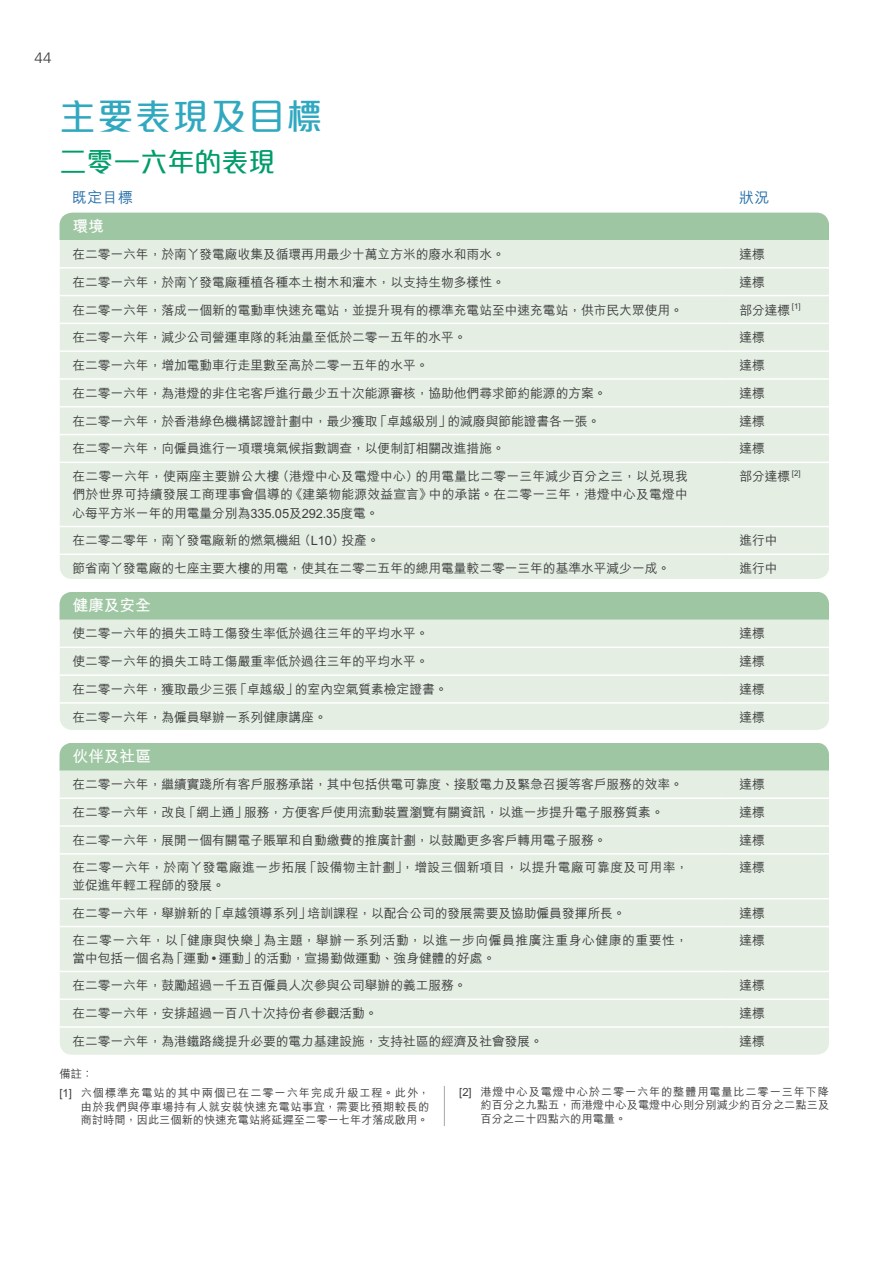
<style>
.page{position:relative;width:893px;height:1263px;background:#fff}
.page>*{position:absolute;margin:0;border:0;box-sizing:border-box;transform-origin:0 0}
.t1{font:500 36px "M Elle HK";letter-spacing:.05em;color:#30a8c0}
.Chi_Main_Head{font:500 27px "M Elle HK";color:#009d6a}
.Chi_Key_Performance{font:700 15.9px "M Hei HK";letter-spacing:-.01em;color:#fff}
.t2{font:500 15px "M Hei HK";letter-spacing:.02em;color:#266faa}
.t3{font:300 15px "Frutiger LT Std";color:#3e3e3f}
.Chi_Key_Performance-2{font:500 12.75px/18.1px "M Hei HK";letter-spacing:-.01em;color:#3e3e3f;text-align:justify}
.Chi_Key_Performance-3{font:500 12.75px/18.1px "M Hei HK";letter-spacing:.04em;color:#3e3e3f}
.Chi_Key_Performance-4{font:500 12.75px/18.1px "M Hei HK";letter-spacing:.02em;color:#3e3e3f}
.Chi_Note{font:500 11.25px/13.5px "M Hei HK";color:#3e3e3f;text-align:justify}
.s1{font-size:9.75px}
</style>
<div class="page">
<hr style="left:444px;top:1086px;width:1px;height:40px;background:#a7a8ac">
<div style="left:60px;top:213px;width:769px;height:27px;background:#9fc6a2"></div>
<div style="left:60px;top:240px;width:769px;height:339px;background:#e4eee3"></div>
<hr style="left:60px;top:267px;width:667px;height:2px;background:#fff">
<hr style="left:727px;top:267px;width:102px;height:2px;background:#fff">
<hr style="left:60px;top:295px;width:667px;height:1px;background:#fff">
<hr style="left:727px;top:295px;width:102px;height:1px;background:#fff">
<hr style="left:60px;top:323px;width:667px;height:1px;background:#fff">
<hr style="left:727px;top:323px;width:102px;height:1px;background:#fff">
<hr style="left:60px;top:350px;width:667px;height:2px;background:#fff">
<hr style="left:727px;top:350px;width:102px;height:2px;background:#fff">
<hr style="left:60px;top:378px;width:667px;height:2px;background:#fff">
<hr style="left:727px;top:378px;width:102px;height:2px;background:#fff">
<hr style="left:60px;top:406px;width:667px;height:1px;background:#fff">
<hr style="left:727px;top:406px;width:102px;height:1px;background:#fff">
<hr style="left:60px;top:434px;width:667px;height:1px;background:#fff">
<hr style="left:727px;top:434px;width:102px;height:1px;background:#fff">
<hr style="left:60px;top:462px;width:667px;height:1px;background:#fff">
<hr style="left:727px;top:462px;width:102px;height:1px;background:#fff">
<hr style="left:60px;top:526px;width:667px;height:1px;background:#fff">
<hr style="left:727px;top:526px;width:102px;height:1px;background:#fff">
<hr style="left:60px;top:553px;width:667px;height:2px;background:#fff">
<hr style="left:727px;top:553px;width:102px;height:2px;background:#fff">
<div style="left:60px;top:592px;width:769px;height:27px;background:#9fc6a2"></div>
<div style="left:60px;top:619px;width:769px;height:111px;background:#e4eee3"></div>
<hr style="left:60px;top:647px;width:667px;height:1px;background:#fff">
<hr style="left:727px;top:647px;width:102px;height:1px;background:#fff">
<hr style="left:60px;top:674px;width:667px;height:2px;background:#fff">
<hr style="left:727px;top:674px;width:102px;height:2px;background:#fff">
<hr style="left:60px;top:702px;width:667px;height:2px;background:#fff">
<hr style="left:727px;top:702px;width:102px;height:2px;background:#fff">
<div style="left:60px;top:743px;width:769px;height:27px;background:#9fc6a2"></div>
<div style="left:60px;top:770px;width:769px;height:285px;background:#e4eee3"></div>
<hr style="left:60px;top:797px;width:667px;height:2px;background:#fff">
<hr style="left:727px;top:797px;width:102px;height:2px;background:#fff">
<hr style="left:60px;top:825px;width:667px;height:2px;background:#fff">
<hr style="left:727px;top:825px;width:102px;height:2px;background:#fff">
<hr style="left:60px;top:853px;width:667px;height:1px;background:#fff">
<hr style="left:727px;top:853px;width:102px;height:1px;background:#fff">
<hr style="left:60px;top:898px;width:667px;height:1px;background:#fff">
<hr style="left:727px;top:898px;width:102px;height:1px;background:#fff">
<hr style="left:60px;top:926px;width:667px;height:1px;background:#fff">
<hr style="left:727px;top:926px;width:102px;height:1px;background:#fff">
<hr style="left:60px;top:971px;width:667px;height:1px;background:#fff">
<hr style="left:727px;top:971px;width:102px;height:1px;background:#fff">
<hr style="left:60px;top:998px;width:667px;height:2px;background:#fff">
<hr style="left:727px;top:998px;width:102px;height:2px;background:#fff">
<hr style="left:60px;top:1026px;width:667px;height:2px;background:#fff">
<hr style="left:727px;top:1026px;width:102px;height:2px;background:#fff">
<p class="t3" style="left:34px;top:50px;width:19px">44</p>
<p class="t1" style="left:60px;top:99px;width:264px">主要表現及目標</p>
<p class="Chi_Main_Head" style="left:60px;top:148px;width:217px">二零一六年的表現</p>
<p class="t2" style="left:72px;top:187px;width:62px">既定目標</p>
<p class="t2" style="left:739px;top:187px;width:32px">狀況</p>
<p class="Chi_Key_Performance" style="left:72px;top:214px;width:33px">環境</p>
<p class="Chi_Key_Performance-2" style="left:72px;top:244px;width:434px">在二零一六年，於南丫發電廠收集及循環再用最少十萬立方米的廢水和雨水。</p>
<p class="Chi_Key_Performance-2" style="left:739px;top:244px;width:27px">達標</p>
<p class="Chi_Key_Performance-2" style="left:72px;top:272px;width:434px">在二零一六年，於南丫發電廠種植各種本土樹木和灌木，以支持生物多樣性。</p>
<p class="Chi_Key_Performance-2" style="left:739px;top:272px;width:27px">達標</p>
<p class="Chi_Key_Performance-2" style="left:72px;top:300px;width:612px">在二零一六年，落成一個新的電動車快速充電站，並提升現有的標準充電站至中速充電站，供市民大眾使用。</p>
<p class="Chi_Key_Performance-2" style="left:739px;top:300px;width:63px">部分達標 <sup>[1]</sup></p>
<p class="Chi_Key_Performance-2" style="left:72px;top:327px;width:396px">在二零一六年，減少公司營運車隊的耗油量至低於二零一五年的水平。</p>
<p class="Chi_Key_Performance-2" style="left:739px;top:327px;width:27px">達標</p>
<p class="Chi_Key_Performance-2" style="left:72px;top:355px;width:358px">在二零一六年，增加電動車行走里數至高於二零一五年的水平。</p>
<p class="Chi_Key_Performance-2" style="left:739px;top:355px;width:27px">達標</p>
<p class="Chi_Key_Performance-2" style="left:72px;top:383px;width:536px">在二零一六年，為港燈的非住宅客戶進行最少五十次能源審核，協助他們尋求節約能源的方案。</p>
<p class="Chi_Key_Performance-2" style="left:739px;top:383px;width:27px">達標</p>
<p class="Chi_Key_Performance-2" style="left:72px;top:411px;width:529px">在二零一六年，於香港綠色機構認證計劃中，最少獲取「卓越級別」的減廢與節能證書各一張。</p>
<p class="Chi_Key_Performance-2" style="left:739px;top:411px;width:27px">達標</p>
<p class="Chi_Key_Performance-2" style="left:72px;top:439px;width:434px">在二零一六年，向僱員進行一項環境氣候指數調查，以便制訂相關改進措施。</p>
<p class="Chi_Key_Performance-2" style="left:739px;top:439px;width:27px">達標</p>
<p class="Chi_Key_Performance-2" style="left:72px;top:466px;width:617px">在二零一六年，使兩座主要辦公大樓（港燈中心及電燈中心）的用電量比二零一三年減少百分之三，以兌現我們於世界可持續發展工商理事會倡導的《建築物能源效益宣言》中的承諾。在二零一三年，港燈中心及電燈中心每平方米一年的用電量分別為335.05及292.35度電。</p>
<p class="Chi_Key_Performance-2" style="left:739px;top:466px;width:63px">部分達標 <sup>[2]</sup></p>
<p class="Chi_Key_Performance-2" style="left:72px;top:530px;width:309px">在二零二零年，南丫發電廠新的燃氣機組（L10）投產。</p>
<p class="Chi_Key_Performance-2" style="left:739px;top:530px;width:40px">進行中</p>
<p class="Chi_Key_Performance-2" style="left:72px;top:558px;width:599px">節省南丫發電廠的七座主要大樓的用電，使其在二零二五年的總用電量較二零一三年的基準水平減少一成。</p>
<p class="Chi_Key_Performance-2" style="left:739px;top:558px;width:40px">進行中</p>
<p class="Chi_Key_Performance" style="left:72px;top:594px;width:80px">健康及安全</p>
<p class="Chi_Key_Performance-2" style="left:72px;top:623px;width:358px">使二零一六年的損失工時工傷發生率低於過往三年的平均水平。</p>
<p class="Chi_Key_Performance-2" style="left:739px;top:623px;width:27px">達標</p>
<p class="Chi_Key_Performance-2" style="left:72px;top:651px;width:358px">使二零一六年的損失工時工傷嚴重率低於過往三年的平均水平。</p>
<p class="Chi_Key_Performance-2" style="left:739px;top:651px;width:27px">達標</p>
<p class="Chi_Key_Performance-2" style="left:72px;top:679px;width:377px">在二零一六年，獲取最少三張「卓越級」的室內空氣質素檢定證書。</p>
<p class="Chi_Key_Performance-2" style="left:739px;top:679px;width:27px">達標</p>
<p class="Chi_Key_Performance-2" style="left:72px;top:707px;width:256px">在二零一六年，為僱員舉辦一系列健康講座。</p>
<p class="Chi_Key_Performance-2" style="left:739px;top:707px;width:27px">達標</p>
<p class="Chi_Key_Performance" style="left:72px;top:745px;width:80px">伙伴及社區</p>
<p class="Chi_Key_Performance-2" style="left:72px;top:774px;width:612px">在二零一六年，繼續實踐所有客戶服務承諾，其中包括供電可靠度、接駁電力及緊急召援等客戶服務的效率。</p>
<p class="Chi_Key_Performance-2" style="left:739px;top:774px;width:27px">達標</p>
<p class="Chi_Key_Performance-2" style="left:72px;top:802px;width:593px">在二零一六年，改良「網上通」服務，方便客戶使用流動裝置瀏覽有關資訊，以進一步提升電子服務質素。</p>
<p class="Chi_Key_Performance-2" style="left:739px;top:802px;width:27px">達標</p>
<p class="Chi_Key_Performance-2" style="left:72px;top:830px;width:536px">在二零一六年，展開一個有關電子賬單和自動繳費的推廣計劃，以鼓勵更多客戶轉用電子服務。</p>
<p class="Chi_Key_Performance-2" style="left:739px;top:830px;width:27px">達標</p>
<p class="Chi_Key_Performance-4" style="left:72px;top:857px;width:617px">在二零一六年，於南丫發電廠進一步拓展「設備物主計劃」，增設三個新項目，以提升電廠可靠度及可用率，並促進年輕工程師的發展。</p>
<p class="Chi_Key_Performance-2" style="left:739px;top:857px;width:27px">達標</p>
<p class="Chi_Key_Performance-2" style="left:72px;top:903px;width:555px">在二零一六年，舉辦新的「卓越領導系列」培訓課程，以配合公司的發展需要及協助僱員發揮所長。</p>
<p class="Chi_Key_Performance-2" style="left:739px;top:903px;width:27px">達標</p>
<p class="Chi_Key_Performance-3" style="left:72px;top:930px;width:617px">在二零一六年，以「健康與快樂」為主題，舉辦一系列活動，以進一步向僱員推廣注重身心健康的重要性，當中包括一個名為「運動<span class="s1">•</span>運動」的活動，宣揚勤做運動、強身健體的好處。</p>
<p class="Chi_Key_Performance-2" style="left:739px;top:930px;width:27px">達標</p>
<p class="Chi_Key_Performance-2" style="left:72px;top:975px;width:396px">在二零一六年，鼓勵超過一千五百僱員人次參與公司舉辦的義工服務。</p>
<p class="Chi_Key_Performance-2" style="left:739px;top:975px;width:27px">達標</p>
<p class="Chi_Key_Performance-2" style="left:72px;top:1003px;width:307px">在二零一六年，安排超過一百八十次持份者參觀活動。</p>
<p class="Chi_Key_Performance-2" style="left:739px;top:1003px;width:27px">達標</p>
<p class="Chi_Key_Performance-2" style="left:72px;top:1031px;width:472px">在二零一六年，為港鐵路綫提升必要的電力基建設施，支持社區的經濟及社會發展。</p>
<p class="Chi_Key_Performance-2" style="left:739px;top:1031px;width:27px">達標</p>
<p class="Chi_Note" style="left:60px;top:1066px;width:35px">備註：</p>
<p class="Chi_Note" style="left:81px;top:1085px;width:350px;text-indent:-21px">[1] 六個標準充電站的其中兩個已在二零一六年完成升級工程。此外，由於我們與停車場持有人就安裝快速充電站事宜，需要比預期較長的商討時間，因此三個新的快速充電站將延遲至二零一七年才落成啟用。</p>
<p class="Chi_Note" style="left:480px;top:1084px;width:350px;text-indent:-21px">[2] 港燈中心及電燈中心於二零一六年的整體用電量比二零一三年下降約百分之九點五，而港燈中心及電燈中心則分別減少約百分之二點三及百分之二十四點六的用電量。</p>
</div>
